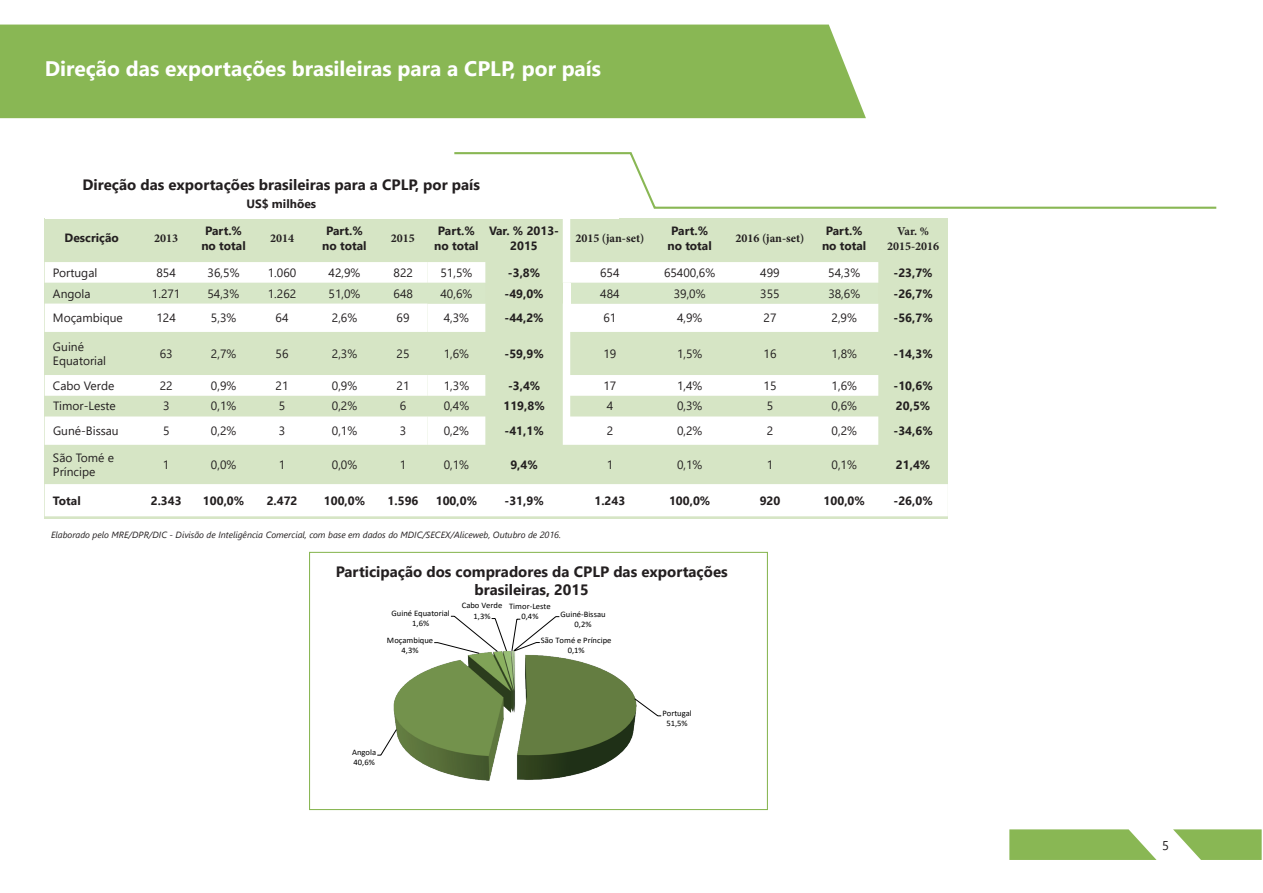
<style>
.page{position:relative;width:1263px;height:893px;background:#fff}
.page>*{position:absolute;margin:0;border:0;box-sizing:border-box;transform-origin:0 0}
.t1{font:700 21px "Segoe UI";color:#fff}
.t2{font:700 15px/18px "Segoe UI";color:#231f20;text-align:center}
.t3{font:12.75px "Segoe UI";color:#231f20}
.t4{font:12px/14.4px "Segoe UI";color:#231f20}
.t5{font:700 12px/14.4px "Segoe UI";color:#231f20;text-align:center}
.t6{font:700 12px/14.4px "Minion Pro";color:#231f20;text-align:center}
.t7{font:italic 9px "Segoe UI";color:#231f20}
.t8{font:8.4px/10.2px "Calibri";color:#000001;text-align:center}
</style>
<div class="page">
<div style="left:0;top:25px;width:866px;height:93px;background:#89b754"></div>
<svg style="left:1009px;top:829px;width:147px;height:31px;background:#95be66"></svg>
<svg style="left:1173px;top:829px;width:89px;height:31px;background:#9dc371"></svg>
<svg style="left:454px;top:152px;width:763px;height:57px"></svg>
<div style="left:309px;top:552px;width:459px;height:258px;border:1px solid #89b754"></div>
<div style="left:45px;top:219px;width:903px;height:265px;background:#d6e5c5"></div>
<svg style="left:427px;top:219px;width:451px;height:226px;fill:#d6e5c5"></svg>
<svg style="left:45px;top:262px;width:833px;height:42px"></svg>
<div style="left:563px;top:283px;width:7px;height:21px;background:#fff"></div>
<svg style="left:45px;top:304px;width:382px;height:141px"></svg>
<div style="left:45px;top:174px;width:574px;height:45px;background:#fff"></div>
<svg style="left:377px;top:615px;width:285px;height:166px"></svg>
<h1 class="t1" style="left:45px;top:51px;width:558px">Direção das exportações brasileiras para a CPLP, por país</h1>
<p class="t2" style="left:83px;top:176px;width:399px">Direção das exportações brasileiras para a CPLP, por país</p>
<p class="t5" style="left:246px;top:197px;width:71px">US$ milhões</p>
<p class="t5" style="left:65px;top:231px;width:56px">Descrição</p>
<p class="t6" style="left:154px;top:231px;width:25px">2013</p>
<p class="t5" style="left:201px;top:224px;width:46px">Part.% no total</p>
<p class="t6" style="left:270px;top:231px;width:25px">2014</p>
<p class="t5" style="left:322px;top:224px;width:46px">Part.% no total</p>
<p class="t6" style="left:391px;top:231px;width:25px">2015</p>
<p class="t5" style="left:434px;top:224px;width:46px">Part.% no total</p>
<p class="t5" style="left:489px;top:224px;width:72px">Var. % 2013-<br>2015</p>
<p class="t6" style="left:575px;top:231px;width:70px">2015 (jan-set)</p>
<p class="t5" style="left:667px;top:224px;width:46px">Part.% no total</p>
<p class="t6" style="left:735px;top:231px;width:70px">2016 (jan-set)</p>
<p class="t5" style="left:822px;top:224px;width:46px">Part.% no total</p>
<p class="t6" style="left:887px;top:224px;width:54px">Var. %<br>2015-2016</p>
<p class="t4" style="left:53px;top:265px;width:46px">Portugal</p>
<p class="t4" style="left:156px;top:265px;width:21px">854</p>
<p class="t4" style="left:208px;top:265px;width:33px">36,5%</p>
<p class="t4" style="left:268px;top:265px;width:30px">1.060</p>
<p class="t4" style="left:329px;top:265px;width:33px">42,9%</p>
<p class="t4" style="left:393px;top:265px;width:21px">822</p>
<p class="t4" style="left:440px;top:265px;width:33px">51,5%</p>
<p class="t5" style="left:508px;top:265px;width:34px">-3,8%</p>
<p class="t4" style="left:600px;top:265px;width:21px">654</p>
<p class="t4" style="left:664px;top:265px;width:53px">65400,6%</p>
<p class="t4" style="left:760px;top:265px;width:21px">499</p>
<p class="t4" style="left:828px;top:265px;width:33px">54,3%</p>
<p class="t5" style="left:893px;top:265px;width:41px">-23,7%</p>
<p class="t4" style="left:53px;top:286px;width:39px">Angola</p>
<p class="t4" style="left:152px;top:286px;width:30px">1.271</p>
<p class="t4" style="left:207px;top:286px;width:33px">54,3%</p>
<p class="t4" style="left:268px;top:286px;width:30px">1.262</p>
<p class="t4" style="left:329px;top:286px;width:33px">51,0%</p>
<p class="t4" style="left:393px;top:286px;width:21px">648</p>
<p class="t4" style="left:440px;top:286px;width:33px">40,6%</p>
<p class="t5" style="left:504px;top:286px;width:41px">-49,0%</p>
<p class="t4" style="left:600px;top:286px;width:21px">484</p>
<p class="t4" style="left:674px;top:286px;width:33px">39,0%</p>
<p class="t4" style="left:760px;top:286px;width:21px">355</p>
<p class="t4" style="left:828px;top:286px;width:33px">38,6%</p>
<p class="t5" style="left:893px;top:286px;width:41px">-26,7%</p>
<p class="t4" style="left:53px;top:310px;width:71px">Moçambique</p>
<p class="t4" style="left:156px;top:310px;width:21px">124</p>
<p class="t4" style="left:211px;top:310px;width:27px">5,3%</p>
<p class="t4" style="left:276px;top:310px;width:14px">64</p>
<p class="t4" style="left:332px;top:310px;width:27px">2,6%</p>
<p class="t4" style="left:397px;top:310px;width:14px">69</p>
<p class="t4" style="left:444px;top:310px;width:27px">4,3%</p>
<p class="t5" style="left:504px;top:311px;width:41px">-44,2%</p>
<p class="t4" style="left:603px;top:310px;width:14px">61</p>
<p class="t4" style="left:677px;top:310px;width:27px">4,9%</p>
<p class="t4" style="left:763px;top:310px;width:14px">27</p>
<p class="t4" style="left:831px;top:310px;width:27px">2,9%</p>
<p class="t5" style="left:893px;top:311px;width:41px">-56,7%</p>
<p class="t4" style="left:53px;top:339px;width:55px">Guiné<br>Equatorial</p>
<p class="t4" style="left:160px;top:346px;width:14px">63</p>
<p class="t4" style="left:211px;top:346px;width:27px">2,7%</p>
<p class="t4" style="left:276px;top:346px;width:14px">56</p>
<p class="t4" style="left:332px;top:346px;width:27px">2,3%</p>
<p class="t4" style="left:397px;top:346px;width:14px">25</p>
<p class="t4" style="left:444px;top:346px;width:27px">1,6%</p>
<p class="t5" style="left:504px;top:346px;width:41px">-59,9%</p>
<p class="t4" style="left:603px;top:346px;width:14px">19</p>
<p class="t4" style="left:677px;top:346px;width:27px">1,5%</p>
<p class="t4" style="left:763px;top:346px;width:14px">16</p>
<p class="t4" style="left:831px;top:346px;width:27px">1,8%</p>
<p class="t5" style="left:893px;top:346px;width:41px">-14,3%</p>
<p class="t4" style="left:53px;top:378px;width:63px">Cabo Verde</p>
<p class="t4" style="left:160px;top:378px;width:14px">22</p>
<p class="t4" style="left:211px;top:378px;width:27px">0,9%</p>
<p class="t4" style="left:276px;top:378px;width:14px">21</p>
<p class="t4" style="left:332px;top:378px;width:27px">0,9%</p>
<p class="t4" style="left:397px;top:378px;width:14px">21</p>
<p class="t4" style="left:444px;top:378px;width:27px">1,3%</p>
<p class="t5" style="left:508px;top:378px;width:34px">-3,4%</p>
<p class="t4" style="left:603px;top:378px;width:14px">17</p>
<p class="t4" style="left:677px;top:378px;width:27px">1,4%</p>
<p class="t4" style="left:763px;top:378px;width:14px">15</p>
<p class="t4" style="left:832px;top:378px;width:27px">1,6%</p>
<p class="t5" style="left:893px;top:378px;width:41px">-10,6%</p>
<p class="t4" style="left:53px;top:399px;width:64px">Timor-Leste</p>
<p class="t4" style="left:163px;top:399px;width:8px">3</p>
<p class="t4" style="left:211px;top:399px;width:27px">0,1%</p>
<p class="t4" style="left:279px;top:399px;width:8px">5</p>
<p class="t4" style="left:332px;top:399px;width:27px">0,2%</p>
<p class="t4" style="left:400px;top:399px;width:8px">6</p>
<p class="t4" style="left:444px;top:399px;width:27px">0,4%</p>
<p class="t5" style="left:503px;top:399px;width:43px">119,8%</p>
<p class="t4" style="left:607px;top:399px;width:8px">4</p>
<p class="t4" style="left:677px;top:399px;width:27px">0,3%</p>
<p class="t4" style="left:767px;top:399px;width:8px">5</p>
<p class="t4" style="left:832px;top:399px;width:27px">0,6%</p>
<p class="t5" style="left:896px;top:399px;width:36px">20,5%</p>
<p class="t4" style="left:53px;top:423px;width:67px">Guné-Bissau</p>
<p class="t4" style="left:163px;top:423px;width:8px">5</p>
<p class="t4" style="left:211px;top:423px;width:27px">0,2%</p>
<p class="t4" style="left:279px;top:423px;width:8px">3</p>
<p class="t4" style="left:332px;top:423px;width:27px">0,1%</p>
<p class="t4" style="left:400px;top:423px;width:8px">3</p>
<p class="t4" style="left:444px;top:423px;width:27px">0,2%</p>
<p class="t5" style="left:504px;top:423px;width:41px">-41,1%</p>
<p class="t4" style="left:607px;top:423px;width:8px">2</p>
<p class="t4" style="left:677px;top:423px;width:27px">0,2%</p>
<p class="t4" style="left:767px;top:423px;width:8px">2</p>
<p class="t4" style="left:831px;top:423px;width:27px">0,2%</p>
<p class="t5" style="left:893px;top:423px;width:41px">-34,6%</p>
<p class="t4" style="left:53px;top:450px;width:63px">São Tomé e<br>Príncipe</p>
<p class="t4" style="left:163px;top:457px;width:8px">1</p>
<p class="t4" style="left:211px;top:457px;width:27px">0,0%</p>
<p class="t4" style="left:279px;top:457px;width:8px">1</p>
<p class="t4" style="left:332px;top:457px;width:27px">0,0%</p>
<p class="t4" style="left:400px;top:457px;width:8px">1</p>
<p class="t4" style="left:444px;top:457px;width:27px">0,1%</p>
<p class="t5" style="left:510px;top:457px;width:29px">9,4%</p>
<p class="t4" style="left:607px;top:457px;width:8px">1</p>
<p class="t4" style="left:677px;top:457px;width:27px">0,1%</p>
<p class="t4" style="left:767px;top:457px;width:8px">1</p>
<p class="t4" style="left:831px;top:457px;width:27px">0,1%</p>
<p class="t5" style="left:896px;top:457px;width:36px">21,4%</p>
<p class="t5" style="left:53px;top:493px;width:29px">Total</p>
<p class="t5" style="left:151px;top:493px;width:32px">2.343</p>
<p class="t5" style="left:203px;top:493px;width:43px">100,0%</p>
<p class="t5" style="left:267px;top:493px;width:32px">2.472</p>
<p class="t5" style="left:324px;top:493px;width:43px">100,0%</p>
<p class="t5" style="left:388px;top:493px;width:32px">1.596</p>
<p class="t5" style="left:436px;top:493px;width:43px">100,0%</p>
<p class="t5" style="left:504px;top:493px;width:41px">-31,9%</p>
<p class="t5" style="left:594px;top:493px;width:32px">1.243</p>
<p class="t5" style="left:669px;top:493px;width:43px">100,0%</p>
<p class="t5" style="left:760px;top:493px;width:22px">920</p>
<p class="t5" style="left:824px;top:493px;width:43px">100,0%</p>
<p class="t5" style="left:893px;top:493px;width:41px">-26,0%</p>
<p class="t7" style="left:51px;top:528px;width:512px">Elaborado pelo MRE/DPR/DIC - Divisão de Inteligência Comercial, com base em dados do MDIC/SECEX/Aliceweb, Outubro de 2016.</p>
<p class="t2" style="left:336px;top:563px;width:393px">Participação dos compradores da CPLP das exportações brasileiras, 2015</p>
<p class="t8" style="left:392px;top:608px;width:60px">Guiné Equatorial<br>1,6%</p>
<p class="t8" style="left:462px;top:600px;width:42px">Cabo Verde<br>1,3%</p>
<p class="t8" style="left:509px;top:601px;width:43px">Timor-Leste<br>0,4%</p>
<p class="t8" style="left:560px;top:608px;width:47px">Guiné-Bissau<br>0,2%</p>
<p class="t8" style="left:541px;top:634px;width:72px">São Tomé e Príncipe<br>0,1%</p>
<p class="t8" style="left:387px;top:634px;width:48px">Moçambique<br>4,3%</p>
<p class="t8" style="left:352px;top:747px;width:26px;text-align:left">Angola<br>40,6%</p>
<p class="t8" style="left:662px;top:708px;width:31px">Portugal<br>51,5%</p>
<p class="t3" style="left:1162px;top:835px;width:8px">5</p>
</div>
